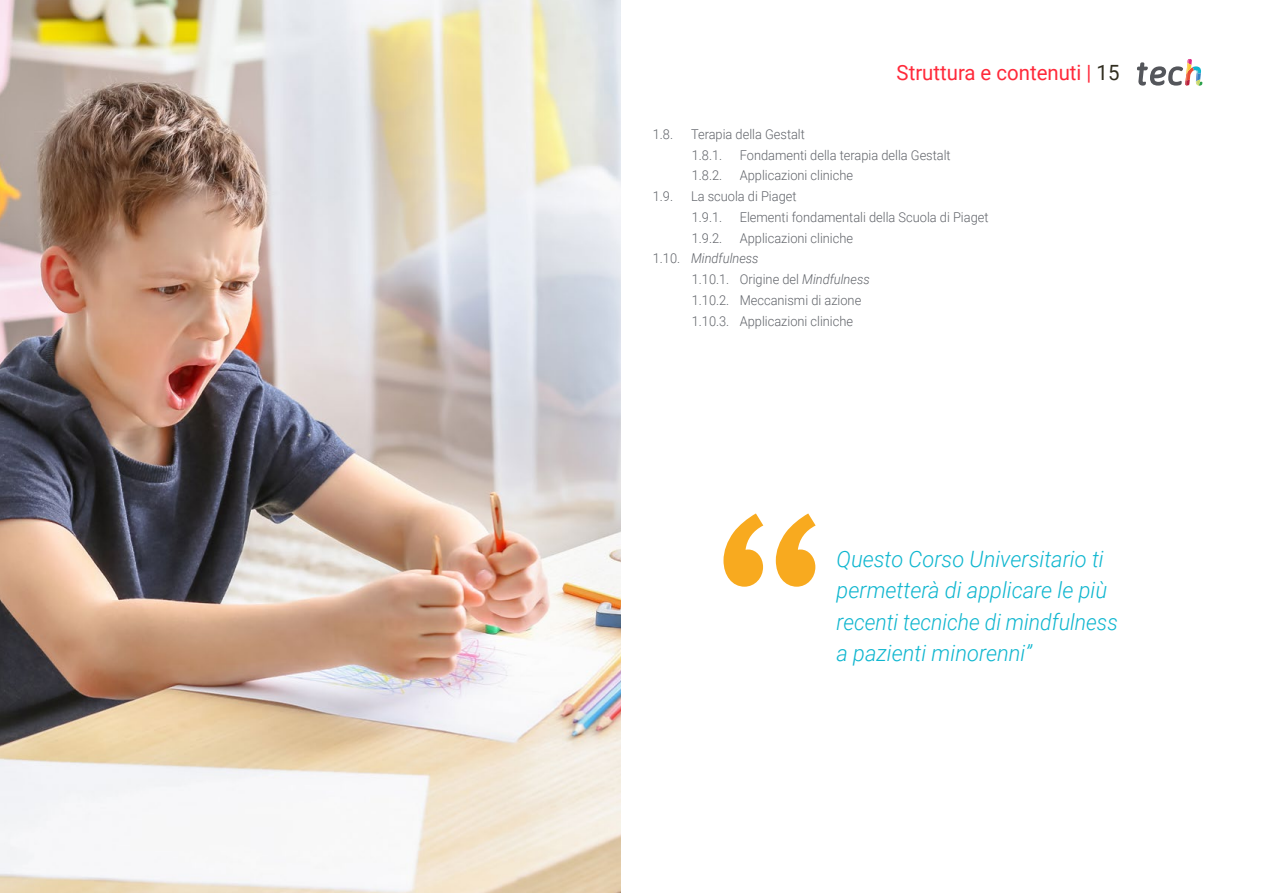
<style>
.page{position:relative;width:1263px;height:893px;background:#fff}
.page>*{position:absolute;margin:0;border:0;box-sizing:border-box;transform-origin:0 0}
.t1{font:italic 300 22.5px/31.5px "Roboto";color:#0fb6cf}
.t2{font:21px "Roboto";color:#ff293a}
.t3{font:300 13.5px/20.7px "Roboto";color:#61646a;scale:.95 1}
.s1{color:#312e20}
.s2{font-style:italic}
</style>
<div class="page">
<svg style="left:723px;top:513px;width:93px;height:74px"></svg>
<svg style="left:1137px;top:59px;width:65px;height:27px"></svg>
<img style="left:0;top:0;width:621px;height:893px">
<h2 class="t2" style="left:897px;top:57px;width:224px">Struttura e contenuti | <span class="s1">15</span></h2>
<p class="t3" style="left:653px;top:123px;width:23px">1.8.</p>
<p class="t3" style="left:691px;top:123px;width:121px">Terapia della Gestalt<br>1.8.1.</p>
<p class="t3" style="left:740px;top:144px;width:224px">Fondamenti della terapia della Gestalt</p>
<p class="t3" style="left:692px;top:165px;width:34px">1.8.2.</p>
<p class="t3" style="left:740px;top:165px;width:121px">Applicazioni cliniche</p>
<p class="t3" style="left:653px;top:185px;width:23px">1.9.</p>
<p class="t3" style="left:691px;top:185px;width:113px">La scuola di Piaget<br>1.9.1.</p>
<p class="t3" style="left:740px;top:206px;width:263px">Elementi fondamentali della Scuola di Piaget</p>
<p class="t3" style="left:653px;top:227px;width:212px;text-indent:87px">Applicazioni cliniche<br>1.10. <span class="s2">Mindfulness</span></p>
<p class="t3" style="left:692px;top:268px;width:189px">1.10.1. Origine del <span class="s2">Mindfulness<br></span>1.10.2. Meccanismi di azione<br>1.10.3. Applicazioni cliniche</p>
<p class="t3" style="left:692px;top:227px;width:34px">1.9.2.</p>
<h1 class="t1" style="left:836px;top:542px;width:283px">Questo Corso Universitario ti permetterà di applicare le più recenti tecniche di mindfulness a pazienti minorenni”</h1>
</div>
